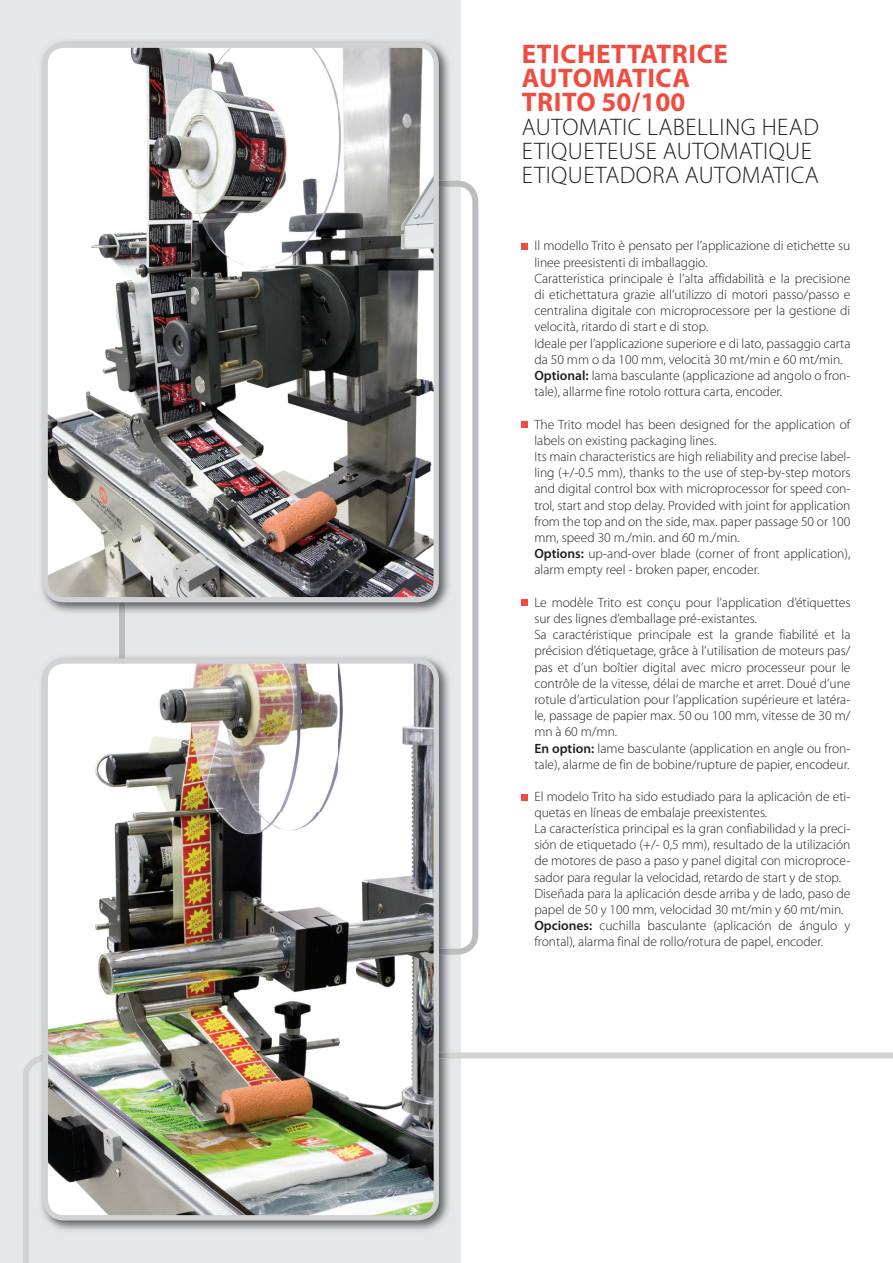
<style>
.page{position:relative;width:893px;height:1263px;background:#fff}
.page>*{position:absolute;margin:0;border:0;box-sizing:border-box;transform-origin:0 0}
.t1{font:700 27px/24px "Myriad Pro";letter-spacing:.02em;color:#ef4d41}
.t2{font:300 24px/24px "Myriad Pro";letter-spacing:.02em;color:#231f20}
.t3{font:300 13.5px/16.2px "Myriad Pro";color:#231f20}
.s1{font-weight:600}
</style>
<div class="page">
<div style="left:0;top:0;width:461px;height:1263px;background:#e6e7e9"></div>
<div style="left:522px;top:243px;width:6px;height:7px;background:#ef4d41"></div>
<div style="left:522px;top:421px;width:6px;height:7px;background:#ef4d41"></div>
<svg style="left:522px;top:600px;width:6px;height:6px"></svg>
<svg style="left:522px;top:794px;width:6px;height:6px"></svg>
<svg style="left:119px;top:181px;width:359px;height:774px"></svg>
<img style="left:41px;top:40px;width:411px;height:573px">
<img style="left:119px;top:181px;width:333px;height:434px">
<svg style="left:43px;top:43px;width:396px;height:559px;background:#a09e9d"></svg>
<svg style="left:23px;top:1052px;width:870px;height:211px"></svg>
<img style="left:39px;top:656px;width:413px;height:577px">
<img style="left:119px;top:654px;width:333px;height:301px">
<img style="left:39px;top:1052px;width:413px;height:10px">
<img style="left:43px;top:658px;width:396px;height:562px">
<h1 class="t1" style="left:522px;top:41px;width:207px">ETICHETTATRICE<br>AUTOMATICA<br>TRITO 50/100</h1>
<h2 class="t2" style="left:522px;top:117px;width:299px">AUTOMATIC LABELLING HEAD<br>ETIQUETEUSE AUTOMATIQUE<br>ETIQUETADORA AUTOMATICA</h2>
<p class="t3" style="left:534px;top:239px;width:318px">Il modello Trito è pensato per l’applicazione di etichette su linee preesistenti di imballaggio.<br>Caratteristica principale è l’alta affidabilità e la precisione di etichettatura grazie all’utilizzo di motori passo/passo e centralina digitale con microprocessore per la gestione di velocità, ritardo di start e di stop.<br>Ideale per l’applicazione superiore e di lato, passaggio carta da 50 mm o da 100 mm, velocità 30 mt/min e 60 mt/min.<br><span class="s1">Optional:</span> lama basculante (applicazione ad angolo o fron&shy;tale), allarme fine rotolo rottura carta, encoder.</p>
<p class="t3" style="left:534px;top:417px;width:318px">The Trito model has been designed for the application of labels on existing packaging lines.<br>Its main characteristics are high reliability and precise label&shy;ling (+/-0.5 mm), thanks to the use of step-by-step motors and digital control box with microprocessor for speed con&shy;trol, start and stop delay. Provided with joint for application from the top and on the side, max. paper passage 50 or 100 mm, speed 30 m./min. and 60 m./min.<br><span class="s1">Options:</span> up-and-over blade (corner of front application), alarm empty reel - broken paper, encoder.</p>
<p class="t3" style="left:534px;top:596px;width:318px">Le modèle Trito est conçu pour l’application d’étiquettes sur des lignes d’emballage pré-existantes.<br>Sa caractéristique principale est la grande fiabilité et la précision d’étiquetage, grâce à l’utilisation de moteurs pas/ pas et d’un boîtier digital avec micro processeur pour le contrôle de la vitesse, délai de marche et arret. Doué d’une rotule d’articulation pour l’application supérieure et latéra&shy;le, passage de papier max. 50 ou 100 mm, vitesse de 30 m/ mn à 60 m/mn.<br><span class="s1">En option:</span> lame basculante (application en angle ou fron&shy;tale), alarme de fin de bobine/rupture de papier, encodeur.</p>
<p class="t3" style="left:534px;top:789px;width:318px">El modelo Trito ha sido estudiado para la aplicación de eti&shy;quetas en líneas de embalaje preexistentes.<br>La característica principal es la gran confiabilidad y la preci&shy;sión de etiquetado (+/- 0,5 mm), resultado de la utilización de motores de paso a paso y panel digital con microproce&shy;sador para regular la velocidad, retardo de start y de stop.<br>Diseñada para la aplicación desde arriba y de lado, paso de papel de 50 y 100 mm, velocidad 30 mt/min y 60 mt/min.<br><span class="s1">Opciones:</span> cuchilla basculante (aplicación de ángulo y frontal), alarma final de rollo/rotura de papel, encoder.</p>
</div>
